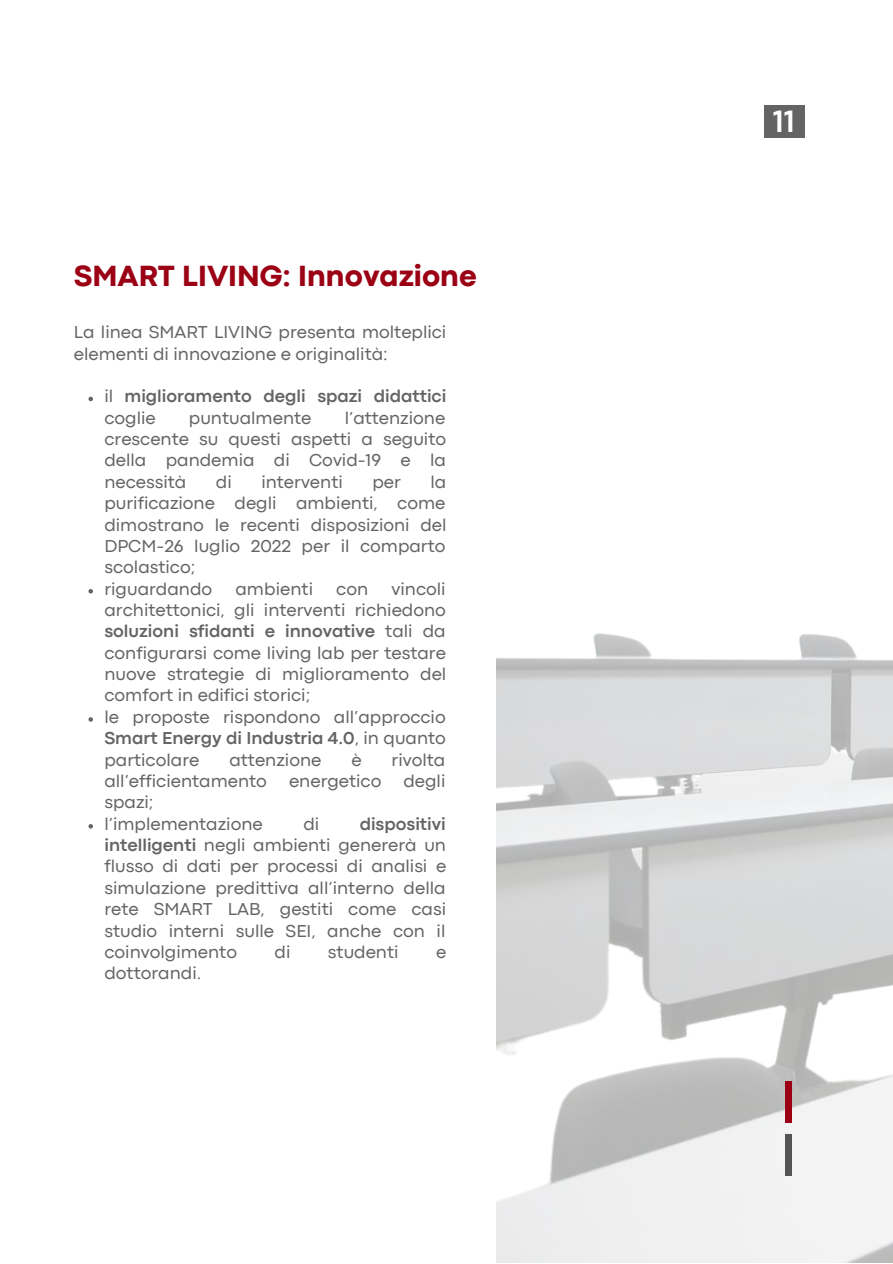
<style>
.page{position:relative;width:893px;height:1264px;background:#fff}
.page>*{position:absolute;margin:0;border:0;box-sizing:border-box;transform-origin:0 0}
.t1{font:500 61.2px "Gill Sans";color:#9b0014}
.t2{font:500 61.2px "Gill Sans";color:#545454}
.t3{font:700 32.25px "Codec Pro";color:#fff}
.t4{font:800 30.45px "Codec Pro";color:#9b0014}
.t5{font:18px/21.3px "Codec Pro";color:#646464}
.t6{font:700 18px/21.3px "Codec Pro";color:#646464}
.s1{font-weight:400}
.s2{font-weight:700}
</style>
<div class="page">
<img style="left:496px;top:105px;width:396px;height:1157px">
<div style="left:763px;top:105px;width:41px;height:32px;background:#646464"></div>
<svg style="left:88px;top:397px;width:5px;height:4px"></svg>
<svg style="left:88px;top:589px;width:5px;height:4px"></svg>
<svg style="left:88px;top:717px;width:5px;height:4px"></svg>
<svg style="left:88px;top:824px;width:5px;height:4px"></svg>
<h3 class="t4" style="left:74px;top:265px;width:404px">SMART LIVING: Innovazione</h3>
<p class="t5" style="left:74px;top:323px;width:374px">La linea SMART LIVING presenta molteplici elementi di innovazione e originalità:</p>
<p class="t6" style="left:104px;top:387px;width:343px"><span class="s1">il</span> miglioramento degli spazi didattici <span class="s1">coglie</span></p>
<p class="t5" style="left:104px;top:408px;width:343px;text-align:justify;text-indent:240px">l’attenzione crescente su questi aspetti a seguito della pandemia di Covid-19 e la necessità</p>
<p class="t5" style="left:189px;top:408px;width:124px">puntualmente</p>
<p class="t5" style="left:216px;top:472px;width:17px">di</p>
<p class="t5" style="left:261px;top:472px;width:83px">interventi</p>
<p class="t5" style="left:372px;top:472px;width:30px">per</p>
<p class="t5" style="left:104px;top:472px;width:343px;text-indent:326px">la purificazione degli ambienti, come dimostrano le recenti disposizioni del<br>DPCM-26 luglio 2022 per il comparto scolastico;<br>riguardando</p>
<p class="t5" style="left:104px;top:579px;width:343px;text-indent:287px">vincoli architettonici, gli interventi richiedono <span class="s2">soluzioni sfidanti e innovative</span> tali da configurarsi come living lab per testare nuove strategie di miglioramento del comfort in edifici storici;<br>le proposte rispondono all’approccio<br><span class="s2">Smart Energy di Industria 4.0</span>, in quanto particolare</p>
<p class="t5" style="left:235px;top:579px;width:79px">ambienti</p>
<p class="t5" style="left:336px;top:579px;width:33px">con</p>
<p class="t5" style="left:104px;top:750px;width:342px;text-indent:287px">rivolta all’efficientamento energetico degli spazi;<br>l’implementazione</p>
<p class="t5" style="left:229px;top:750px;width:93px">attenzione</p>
<p class="t5" style="left:351px;top:750px;width:12px">è</p>
<p class="t5" style="left:104px;top:814px;width:343px;text-align:justify;text-indent:255px"><span class="s2">dispositivi intelligenti</span> negli ambienti genererà un flusso di dati per processi di analisi e simulazione predittiva all’interno della rete SMART LAB, gestiti come casi studio interni sulle SEI, anche con il coinvolgimento</p>
<p class="t5" style="left:303px;top:814px;width:17px">di</p>
<p class="t5" style="left:274px;top:942px;width:17px">di</p>
<p class="t5" style="left:328px;top:942px;width:72px">studenti</p>
<p class="t5" style="left:436px;top:942px;width:12px">e</p>
<p class="t5" style="left:104px;top:963px;width:98px">dottorandi.</p>
<h2 class="t3" style="left:773px;top:110px;width:23px">11</h2>
<h1 class="t1" style="left:780px;top:1080px;width:17px">I</h1>
<h1 class="t2" style="left:780px;top:1134px;width:17px">I</h1>
</div>
